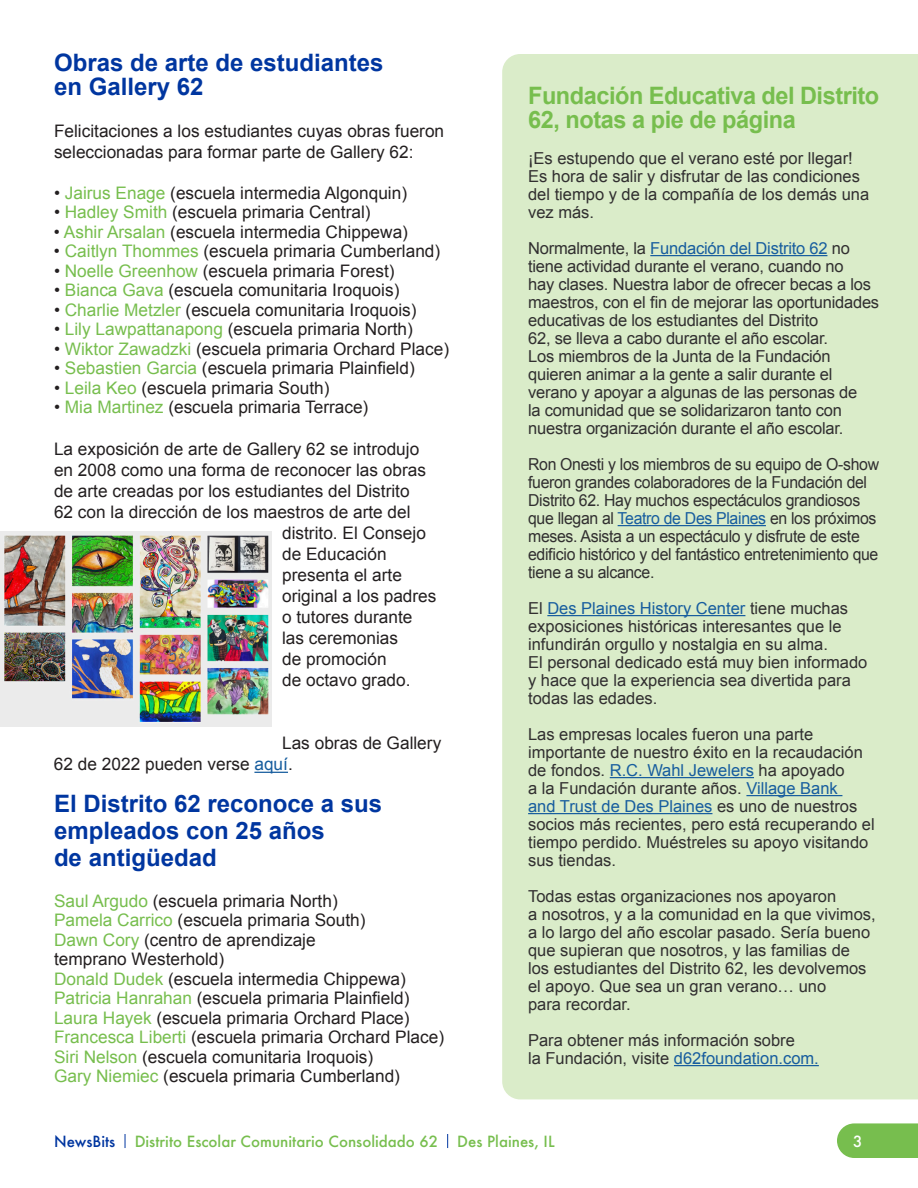
<style>
.page{position:relative;width:918px;height:1188px;background:#fff}
.page>*{position:absolute;margin:0;border:0;box-sizing:border-box;transform-origin:0 0}
.bodycopy{font:700 24px/27px "Arial";color:#0036a0}
.bodycopy-2{font:700 24px/24px "Arial";letter-spacing:-.02em;color:#77be4e}
.bodycopy-3{font:17.25px/21px "Arial";color:#231f20}
.bodycopy-4{font:16.5px/18px "Arial";color:#312f30}
.bodycopy-5{font:16.5px/18px "Arial";letter-spacing:-.02em;color:#312f30;scale:.96 1}
.t1{font:500 15px "Futura";color:#77be4e}
.t2{font:500 15px "Futura";color:#0036a0}
.t3{font:500 15px "Futura";color:#fff}
.s1{color:#77be4e}
.s2{color:#175d9e}
</style>
<div class="page">
<svg style="left:837px;top:1123px;width:81px;height:35px;background:#7ec158"></svg>
<svg style="left:125px;top:1134px;width:1px;height:14px"></svg>
<svg style="left:447px;top:1134px;width:1px;height:14px"></svg>
<hr style="left:254px;top:772px;width:34px;height:1px;background:#175d9e">
<div style="left:502px;top:54px;width:416px;height:1045px;background:#daecc9"></div>
<hr style="left:650px;top:255px;width:177px;height:1px;background:#175d9e">
<hr style="left:618px;top:525px;width:148px;height:1px;background:#175d9e">
<hr style="left:547px;top:615px;width:198px;height:1px;background:#175d9e">
<hr style="left:610px;top:777px;width:144px;height:1px;background:#175d9e">
<hr style="left:746px;top:795px;width:96px;height:1px;background:#175d9e">
<hr style="left:528px;top:813px;width:184px;height:1px;background:#175d9e">
<hr style="left:674px;top:1065px;width:145px;height:1px;background:#175d9e">
<img style="left:0;top:531px;width:272px;height:196px">
<p class="bodycopy" style="left:54px;top:52px;width:331px;line-height:24px">Obras de arte de estudiantes en Gallery 62</p>
<p class="bodycopy-3" style="left:54px;top:121px;width:392px">Felicitaciones a los estudiantes cuyas obras fueron seleccionadas para formar parte de Gallery 62:</p>
<p class="bodycopy-3" style="left:54px;top:183px;width:355px">• <span class="s1">Jairus Enage</span> (escuela intermedia Algonquin)</p>
<p class="bodycopy-3" style="left:54px;top:202px;width:318px">• <span class="s1">Hadley Smith</span> (escuela primaria Central)</p>
<p class="bodycopy-3" style="left:54px;top:222px;width:356px">• <span class="s1">Ashir Arsalan</span> (escuela intermedia Chippewa)</p>
<p class="bodycopy-3" style="left:54px;top:241px;width:388px">• <span class="s1">Caitlyn Thommes</span> (escuela primaria Cumberland)</p>
<p class="bodycopy-3" style="left:54px;top:261px;width:342px">• <span class="s1">Noelle Greenhow</span> (escuela primaria Forest)</p>
<p class="bodycopy-3" style="left:54px;top:280px;width:347px">• <span class="s1">Bianca Gava</span> (escuela comunitaria Iroquois)</p>
<p class="bodycopy-3" style="left:54px;top:300px;width:364px">• <span class="s1">Charlie Metzler</span> (escuela comunitaria Iroquois)</p>
<p class="bodycopy-3" style="left:54px;top:319px;width:360px">• <span class="s1">Lily Lawpattanapong</span> (escuela primaria North)</p>
<p class="bodycopy-3" style="left:54px;top:339px;width:397px">• <span class="s1">Wiktor Zawadzki</span> (escuela primaria Orchard Place)</p>
<p class="bodycopy-3" style="left:54px;top:358px;width:362px">• <span class="s1">Sebastien Garcia</span> (escuela primaria Plainfield)</p>
<p class="bodycopy-3" style="left:54px;top:378px;width:277px">• <span class="s1">Leila Keo</span> (escuela primaria South)</p>
<p class="bodycopy-3" style="left:54px;top:397px;width:316px">• <span class="s1">Mia Martinez</span> (escuela primaria Terrace)</p>
<p class="bodycopy-3" style="left:54px;top:439px;width:367px">La exposición de arte de Gallery 62 se introdujo</p>
<p class="bodycopy-3" style="left:54px;top:460px;width:374px">en 2008 como una forma de reconocer las obras</p>
<p class="bodycopy-3" style="left:54px;top:481px;width:357px">de arte creadas por los estudiantes del Distrito</p>
<p class="bodycopy-3" style="left:54px;top:502px;width:358px">62 con la dirección de los maestros de arte del</p>
<p class="bodycopy-3" style="left:282px;top:523px;width:145px">distrito. El Consejo</p>
<p class="bodycopy-3" style="left:282px;top:544px;width:106px">de Educación</p>
<p class="bodycopy-3" style="left:282px;top:565px;width:121px">presenta el arte</p>
<p class="bodycopy-3" style="left:282px;top:586px;width:156px">original a los padres</p>
<p class="bodycopy-3" style="left:282px;top:607px;width:132px">o tutores durante</p>
<p class="bodycopy-3" style="left:282px;top:628px;width:117px">las ceremonias</p>
<p class="bodycopy-3" style="left:282px;top:649px;width:106px">de promoción</p>
<p class="bodycopy-3" style="left:282px;top:670px;width:130px">de octavo grado.</p>
<p class="bodycopy-3" style="left:54px;top:733px;width:389px;text-indent:228px">Las obras de Gallery<br>62 de 2022 pueden verse <span class="s2">aquí</span>.</p>
<p class="bodycopy" style="left:54px;top:791px;width:330px">El Distrito 62 reconoce a sus empleados con 25 años<br>de antigüedad</p>
<p class="bodycopy-3" style="left:54px;top:891px;width:285px"><span class="s1">Saul Argudo</span> (escuela primaria North)</p>
<p class="bodycopy-3" style="left:54px;top:910px;width:313px"><span class="s1">Pamela Carrico</span> (escuela primaria South)</p>
<p class="bodycopy-3" style="left:54px;top:930px;width:263px;line-height:19.5px"><span class="s1">Dawn Cory</span> (centro de aprendizaje temprano Westerhold)</p>
<p class="bodycopy-3" style="left:54px;top:969px;width:353px"><span class="s1">Donald Dudek</span> (escuela intermedia Chippewa)</p>
<p class="bodycopy-3" style="left:54px;top:988px;width:357px"><span class="s1">Patricia Hanrahan</span> (escuela primaria Plainfield)</p>
<p class="bodycopy-3" style="left:54px;top:1008px;width:357px"><span class="s1">Laura Hayek</span> (escuela primaria Orchard Place)</p>
<p class="bodycopy-3" style="left:54px;top:1027px;width:392px"><span class="s1">Francesca Liberti</span> (escuela primaria Orchard Place)</p>
<p class="bodycopy-3" style="left:54px;top:1047px;width:321px"><span class="s1">Siri Nelson</span> (escuela comunitaria Iroquois)</p>
<p class="bodycopy-3" style="left:54px;top:1066px;width:348px"><span class="s1">Gary Niemiec</span> (escuela primaria Cumberland)</p>
<p class="bodycopy-2" style="left:528px;top:84px;width:353px">Fundación Educativa del Distrito<br>62, notas a pie de página</p>
<p class="bodycopy-4" style="left:528px;top:149px;width:343px">¡Es estupendo que el verano esté por llegar!<br>Es hora de salir y disfrutar de las condiciones del tiempo y de la compañía de los demás una vez más.</p>
<p class="bodycopy-4" style="left:528px;top:239px;width:353px">Normalmente, la <span class="s2">Fundación del Distrito 62</span> no tiene actividad durante el verano, cuando no<br>hay clases. Nuestra labor de ofrecer becas a los maestros, con el fin de mejorar las oportunidades educativas de los estudiantes del Distrito<br>62, se lleva a cabo durante el año escolar.<br>Los miembros de la Junta de la Fundación quieren animar a la gente a salir durante el verano y apoyar a algunas de las personas de<br>la comunidad que se solidarizaron tanto con nuestra organización durante el año escolar.</p>
<p class="bodycopy-5" style="left:528px;top:455px;width:367px">Ron Onesti y los miembros de su equipo de O-show fueron grandes colaboradores de la Fundación del Distrito 62. Hay muchos espectáculos grandiosos que llegan al <span class="s2">Teatro de Des Plaines</span> en los próximos meses. Asista a un espectáculo y disfrute de este edificio histórico y del fantástico entretenimiento que tiene a su alcance.</p>
<p class="bodycopy-4" style="left:528px;top:599px;width:341px">El <span class="s2">Des Plaines History Center</span> tiene muchas exposiciones históricas interesantes que le infundirán orgullo y nostalgia en su alma.<br>El personal dedicado está muy bien informado y hace que la experiencia sea divertida para todas las edades.</p>
<p class="bodycopy-4" style="left:528px;top:725px;width:348px">Las empresas locales fueron una parte importante de nuestro éxito en la recaudación de fondos. <span class="s2">R.C. Wahl Jewelers</span> ha apoyado<br>a la Fundación durante años. <span class="s2">Village Bank<br>and Trust de Des Plaines</span> es uno de nuestros socios más recientes, pero está recuperando el tiempo perdido. Muéstreles su apoyo visitando sus tiendas.</p>
<p class="bodycopy-4" style="left:528px;top:887px;width:349px">Todas estas organizaciones nos apoyaron<br>a nosotros, y a la comunidad en la que vivimos, a lo largo del año escolar pasado. Sería bueno que supieran que nosotros, y las familias de<br>los estudiantes del Distrito 62, les devolvemos el apoyo. Que sea un gran verano… uno<br>para recordar.</p>
<p class="bodycopy-4" style="left:528px;top:1031px;width:292px">Para obtener más información sobre<br>la Fundación, visite <span class="s2">d62foundation.com.</span></p>
<p class="t2" style="left:54px;top:1131px;width:63px">NewsBits</p>
<p class="t1" style="left:135px;top:1131px;width:305px">Distrito Escolar Comunitario Consolidado 62</p>
<p class="t1" style="left:457px;top:1131px;width:99px">Des Plaines, IL</p>
<p class="t3" style="left:853px;top:1131px;width:11px">3</p>
</div>
